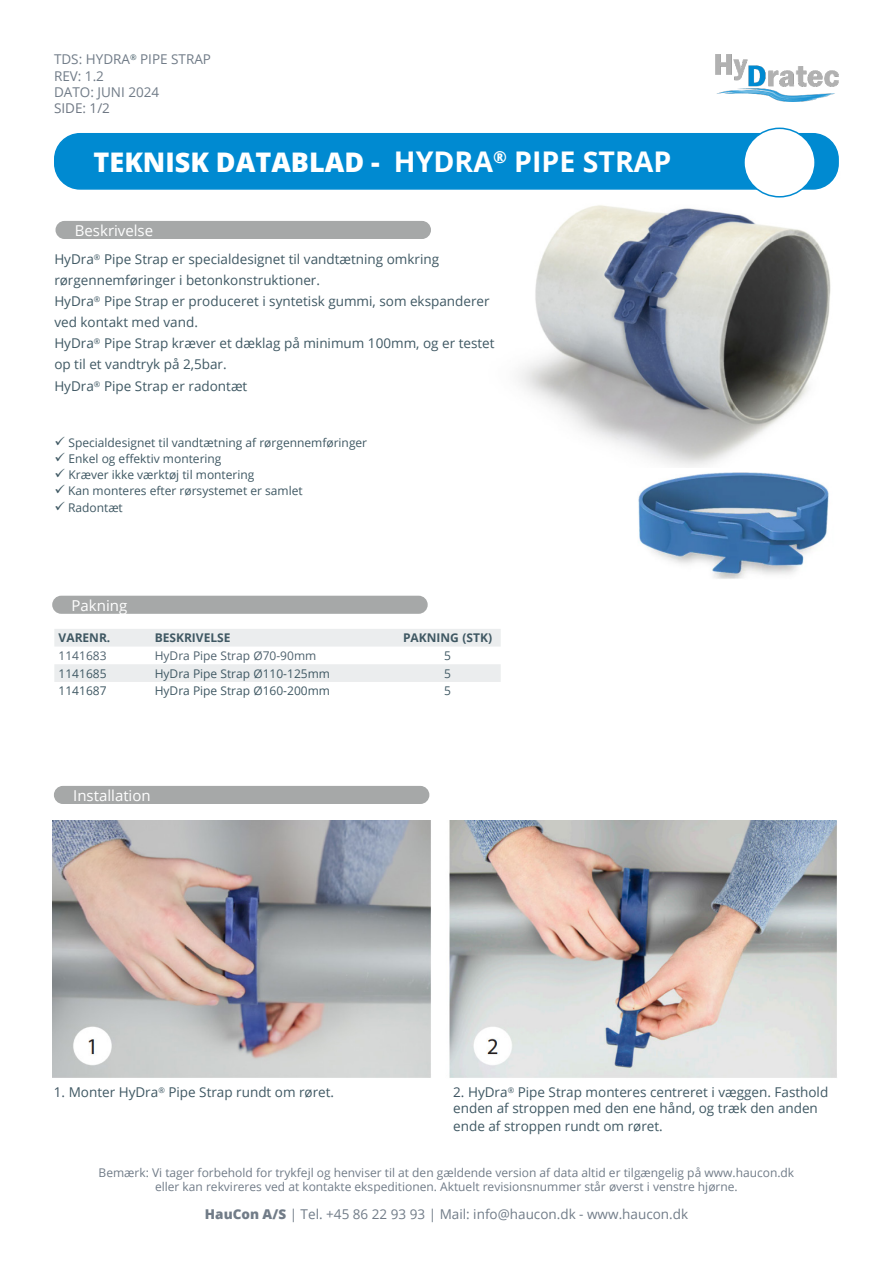
<style>
.page{position:relative;width:893px;height:1263px;background:#fff}
.page>*{position:absolute;margin:0;border:0;box-sizing:border-box;transform-origin:0 0}
.t1{font:800 27px "Open Sans";color:#fff}
.Brødtekst{font:15px "Open Sans";color:#fff}
.Brødtekst-2{font:13.5px/16.2px "Open Sans";color:#3f5863}
.Topp_venstrestilt{font:13.5px "Open Sans";color:#717c88}
.Topp_venstrestilt-2{font:13.5px "Open Sans";color:#6f7884}
.Produktbeskrivelse{font:12px "Open Sans";color:#3f5863}
.t2{font:12px "Open Sans";color:#717c88}
.lucida_sans{font:700 12px "Open Sans";color:#3f5863}
.Produktbeskrivelse-2{font:12px "Open Sans";color:#4f626e}
.lucida_sans-2{font:12px "Open Sans";color:#3f5863}
.s1{font-weight:700;font-size:28.5px}
.s2{color:#3e5461}
.s3{font-weight:800}
</style>
<div class="page">
<img style="left:716px;top:54px;width:123px;height:48px">
<img style="left:518px;top:175px;width:318px;height:292px">
<div style="left:55px;top:134px;width:783px;height:55px;background:#008ad1;border-radius:25px"></div>
<div style="left:54px;top:133px;width:785px;height:57px;border:2px solid #008ad1;border-radius:25px"></div>
<div style="left:744px;top:128px;width:71px;height:69px;background:#fff;border-radius:50%"></div>
<div style="left:743px;top:128px;width:73px;height:70px;border:2px solid #008ad1;border-radius:50%"></div>
<div style="left:55px;top:787px;width:374px;height:16px;background:#a6a8a8;border-radius:8px"></div>
<div style="left:54px;top:786px;width:375px;height:18px;border:2px solid #a6a8a8;border-radius:8px"></div>
<img style="left:52px;top:821px;width:785px;height:257px">
<div style="left:53px;top:596px;width:374px;height:17px;background:#a6a8a8;border-radius:8px"></div>
<div style="left:52px;top:596px;width:376px;height:18px;border:2px solid #a6a8a8;border-radius:8px"></div>
<div style="left:56px;top:222px;width:374px;height:16px;background:#a6a8a8;border-radius:8px"></div>
<div style="left:55px;top:221px;width:376px;height:18px;border:2px solid #a6a8a8;border-radius:8px"></div>
<img style="left:638px;top:472px;width:191px;height:107px">
<svg style="left:54px;top:629px;width:447px;height:53px"></svg>
<p class="Topp_venstrestilt" style="left:54px;top:50px;width:159px">TDS: HYDRA<sup>®</sup> PIPE STRAP</p>
<p class="Topp_venstrestilt" style="left:54px;top:66px;width:52px">REV: 1.2</p>
<p class="Topp_venstrestilt" style="left:54px;top:83px;width:107px">DATO: JUNI 2024</p>
<p class="Topp_venstrestilt-2" style="left:54px;top:99px;width:58px">SIDE: 1/2</p>
<p class="t1" style="left:94px;top:142px;width:579px">TEKNISK DATABLAD - <span class="s1">HYDRA</span><sup>®</sup> <span class="s1">PIPE STRAP</span></p>
<p class="Brødtekst" style="left:75px;top:220px;width:80px">Beskrivelse</p>
<p class="Brødtekst-2" style="left:54px;top:251px;width:386px">HyDra<sup>®</sup> Pipe Strap er specialdesignet til vandtætning omkring</p>
<p class="Brødtekst-2" style="left:54px;top:272px;width:267px">rørgennemføringer i betonkonstruktioner.</p>
<p class="Brødtekst-2" style="left:54px;top:293px;width:437px">HyDra<sup>®</sup> Pipe Strap er produceret i syntetisk gummi, som ekspanderer</p>
<p class="Brødtekst-2" style="left:54px;top:314px;width:145px">ved kontakt med vand.</p>
<p class="Brødtekst-2" style="left:54px;top:335px;width:442px">HyDra<sup>®</sup> Pipe Strap kræver et dæklag på minimum 100mm, og er testet</p>
<p class="Brødtekst-2" style="left:54px;top:356px;width:174px">op til et vandtryk på 2,5bar.</p>
<p class="Brødtekst-2" style="left:54px;top:378px;width:194px">HyDra<sup>®</sup> Pipe Strap er radontæt</p>
<p class="Produktbeskrivelse" style="left:54px;top:434px;width:314px">✓ Specialdesignet til vandtætning af rørgennemføringer</p>
<p class="Produktbeskrivelse" style="left:54px;top:450px;width:169px">✓ Enkel og effektiv montering</p>
<p class="Produktbeskrivelse" style="left:54px;top:467px;width:202px">✓ Kræver ikke værktøj til montering</p>
<p class="Produktbeskrivelse" style="left:54px;top:483px;width:250px">✓ Kan monteres efter rørsystemet er samlet</p>
<p class="Produktbeskrivelse" style="left:54px;top:499px;width:70px">✓ Radontæt</p>
<p class="Brødtekst" style="left:72px;top:595px;width:57px">Pakning</p>
<p class="lucida_sans" style="left:59px;top:629px;width:53px">VARENR.</p>
<p class="lucida_sans" style="left:155px;top:629px;width:77px">BESKRIVELSE</p>
<p class="lucida_sans" style="left:403px;top:629px;width:91px">PAKNING (STK)</p>
<p class="Produktbeskrivelse-2" style="left:59px;top:647px;width:50px">1141683</p>
<p class="Produktbeskrivelse-2" style="left:155px;top:647px;width:163px">HyDra Pipe Strap Ø70-90mm</p>
<p class="lucida_sans-2" style="left:444px;top:647px;width:8px">5</p>
<p class="Produktbeskrivelse" style="left:59px;top:665px;width:50px">1141685</p>
<p class="Produktbeskrivelse" style="left:155px;top:665px;width:177px">HyDra Pipe Strap Ø110-125mm</p>
<p class="lucida_sans-2" style="left:444px;top:665px;width:8px">5</p>
<p class="Produktbeskrivelse" style="left:59px;top:683px;width:50px">1141687</p>
<p class="Produktbeskrivelse" style="left:155px;top:683px;width:177px">HyDra Pipe Strap Ø160-200mm</p>
<p class="lucida_sans-2" style="left:444px;top:683px;width:8px">5</p>
<p class="Brødtekst" style="left:73px;top:785px;width:79px">Installation</p>
<p class="Brødtekst-2" style="left:54px;top:1084px;width:282px"><span class="s2">1.</span> Monter HyDra<sup>®</sup> Pipe Strap rundt om røret.</p>
<p class="Brødtekst-2" style="left:453px;top:1084px;width:377px"><span class="s2">2.</span> HyDra<sup>®</sup> Pipe Strap monteres centreret i væggen. Fasthold enden af stroppen med den ene hånd, og træk den anden</p>
<p class="Brødtekst-2" style="left:453px;top:1118px;width:211px">ende af stroppen rundt om røret.</p>
<p class="t2" style="left:99px;top:1164px;width:697px">Bemærk: Vi tager forbehold for trykfejl og henviser til at den gældende version af data altid er tilgængelig på www.haucon.dk</p>
<p class="t2" style="left:155px;top:1178px;width:584px">eller kan rekvireres ved at kontakte ekspeditionen. Aktuelt revisionsnummer står øverst i venstre hjørne.</p>
<p class="Topp_venstrestilt" style="left:205px;top:1205px;width:485px"><span class="s3">HauCon A/S</span> | Tel. +45 86 22 93 93 | Mail: info@haucon.dk - www.haucon.dk</p>
</div>
